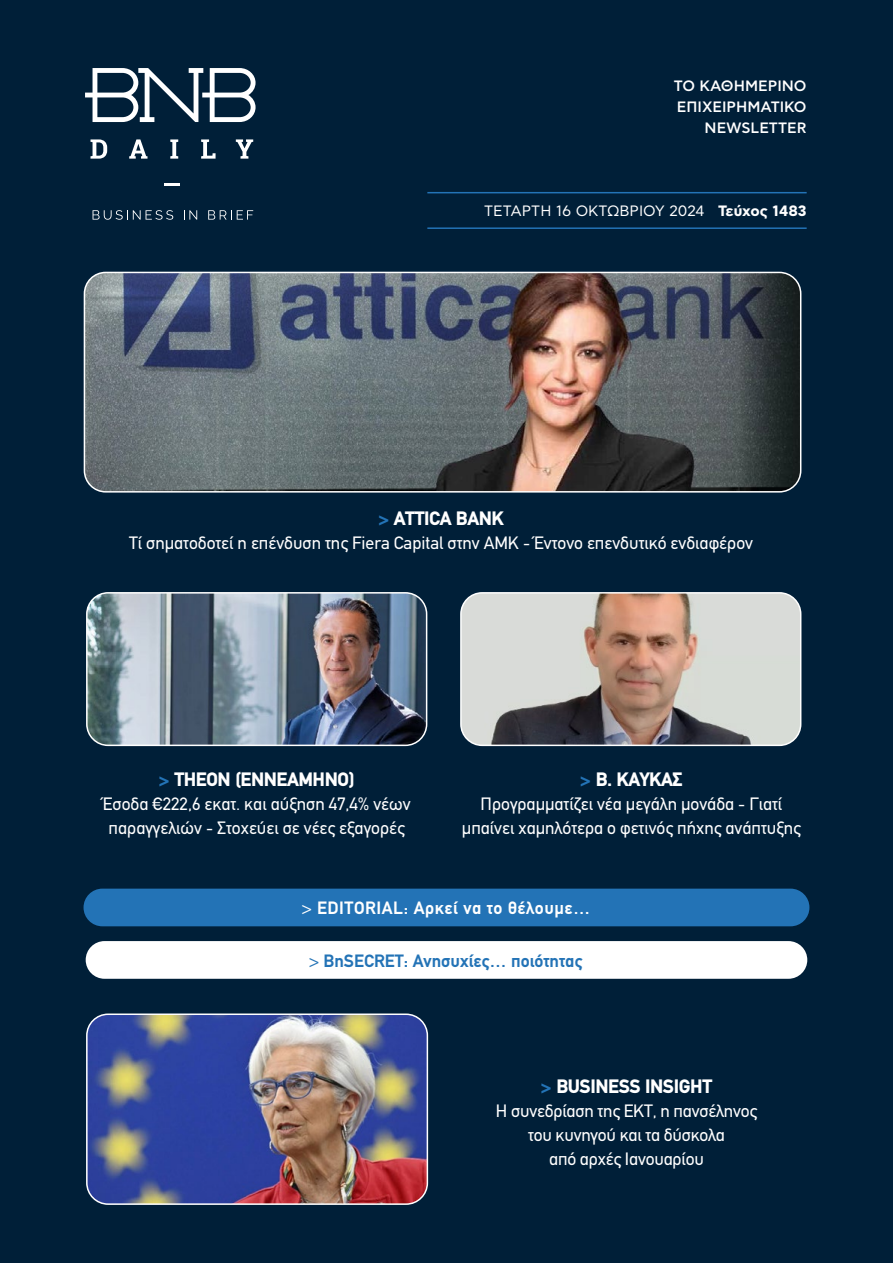
<style>
.page{position:relative;width:893px;height:1263px;background:#001f38}
.page>*{position:absolute;margin:0;border:0;box-sizing:border-box;transform-origin:0 0}
.t1{font:900 19.5px "PF Din Text";letter-spacing:-.02em;color:#fff}
.t2{font:18px/24px "PF Din Text";color:#fff;text-align:center}
.t3{font:700 18px "PF Din Text";color:#2373b6}
.t4{font:700 18px "PF Din Text";letter-spacing:.03em;color:#fff}
.t5{font:500 15px/20.7px "CF Asty Std";color:#fff;text-align:right}
.t6{font:15px "CF Asty Std";color:#fff}
.s1{font-weight:700}
.s2{font-size:18px;color:#2373b6}
.s3{font-weight:400}
</style>
<div class="page">
<hr style="left:427px;top:227px;width:380px;height:2px;background:#2373b6">
<hr style="left:427px;top:192px;width:380px;height:1px;background:#2373b6">
<img style="left:89px;top:1016px;width:336px;height:186px">
<div style="left:86px;top:1013px;width:342px;height:192px;border:2px solid #fff;border-radius:21px"></div>
<img style="left:89px;top:595px;width:338px;height:150px">
<div style="left:86px;top:592px;width:341px;height:154px;border:2px solid #fff;border-radius:21px"></div>
<img style="left:463px;top:594px;width:338px;height:151px">
<div style="left:460px;top:592px;width:341px;height:154px;border:2px solid #fff;border-radius:21px"></div>
<div style="left:84px;top:889px;width:725px;height:37px;background:#2373b6;border-radius:19px"></div>
<div style="left:86px;top:941px;width:721px;height:38px;background:#fff;border-radius:19px"></div>
<img style="left:84px;top:272px;width:717px;height:218px">
<div style="left:84px;top:272px;width:717px;height:221px;border:2px solid #fff;border-radius:21px"></div>
<svg style="left:91px;top:139px;width:16px;height:20px"></svg>
<svg style="left:129px;top:139px;width:19px;height:20px"></svg>
<svg style="left:170px;top:139px;width:8px;height:20px"></svg>
<svg style="left:201px;top:139px;width:15px;height:20px"></svg>
<svg style="left:236px;top:139px;width:17px;height:20px"></svg>
<svg style="left:93px;top:210px;width:80px;height:10px"></svg>
<svg style="left:184px;top:210px;width:13px;height:10px"></svg>
<svg style="left:208px;top:210px;width:45px;height:10px"></svg>
<svg style="left:85px;top:68px;width:171px;height:54px"></svg>
<hr style="left:164px;top:183px;width:15px;height:3px;background:#fff">
<p class="t5" style="left:674px;top:76px;width:134px">ΤΟ ΚΑΘΗΜΕΡΙΝΟ<br>ΕΠΙΧΕΙΡΗΜΑΤΙΚΟ<br>NEWSLETTER</p>
<p class="t6" style="left:484px;top:203px;width:324px">ΤΕΤΑΡΤΗ 16 ΟΚΤΩΒΡΙΟΥ 2024 <span class="s1">Τεύχος 1483</span></p>
<p class="t1" style="left:378px;top:507px;width:127px"><span class="s2">&gt;</span> ATTICA BANK</p>
<p class="t2" style="left:129px;top:531px;width:625px">Τί σηματοδοτεί η επένδυση της Fiera Capital στην ΑΜΚ - Έντονο επενδυτικό ενδιαφέρον</p>
<p class="t1" style="left:159px;top:768px;width:197px"><span class="s2">&gt;</span> THEON (ENNEAMHNO)</p>
<p class="t2" style="left:103px;top:792px;width:309px">Έσοδα €222,6 εκατ. και αύξηση 47,4% νέων παραγγελιών - Στοχεύει σε νέες εξαγορές</p>
<p class="t1" style="left:580px;top:768px;width:104px"><span class="s2">&gt;</span> Β. ΚΑΥΚΑΣ</p>
<p class="t2" style="left:462px;top:792px;width:341px">Προγραμματίζει νέα μεγάλη μονάδα - Γιατί μπαίνει χαμηλότερα ο φετινός πήχης ανάπτυξης</p>
<p class="t4" style="left:301px;top:897px;width:290px"><span class="s3">&gt;</span> EDITORIAL: Αρκεί να το θέλουμε…</p>
<p class="t3" style="left:309px;top:950px;width:275px"><span class="s3">&gt;</span> ΒnSECRET: Ανησυχίες… ποιότητας</p>
<p class="t1" style="left:541px;top:1074px;width:173px"><span class="s2">&gt;</span> BUSINESS INSIGHT</p>
<p class="t2" style="left:496px;top:1098px;width:263px">Η συνεδρίαση της ΕΚΤ, η πανσέληνος του κυνηγού και τα δύσκολα<br>από αρχές Ιανουαρίου</p>
</div>
